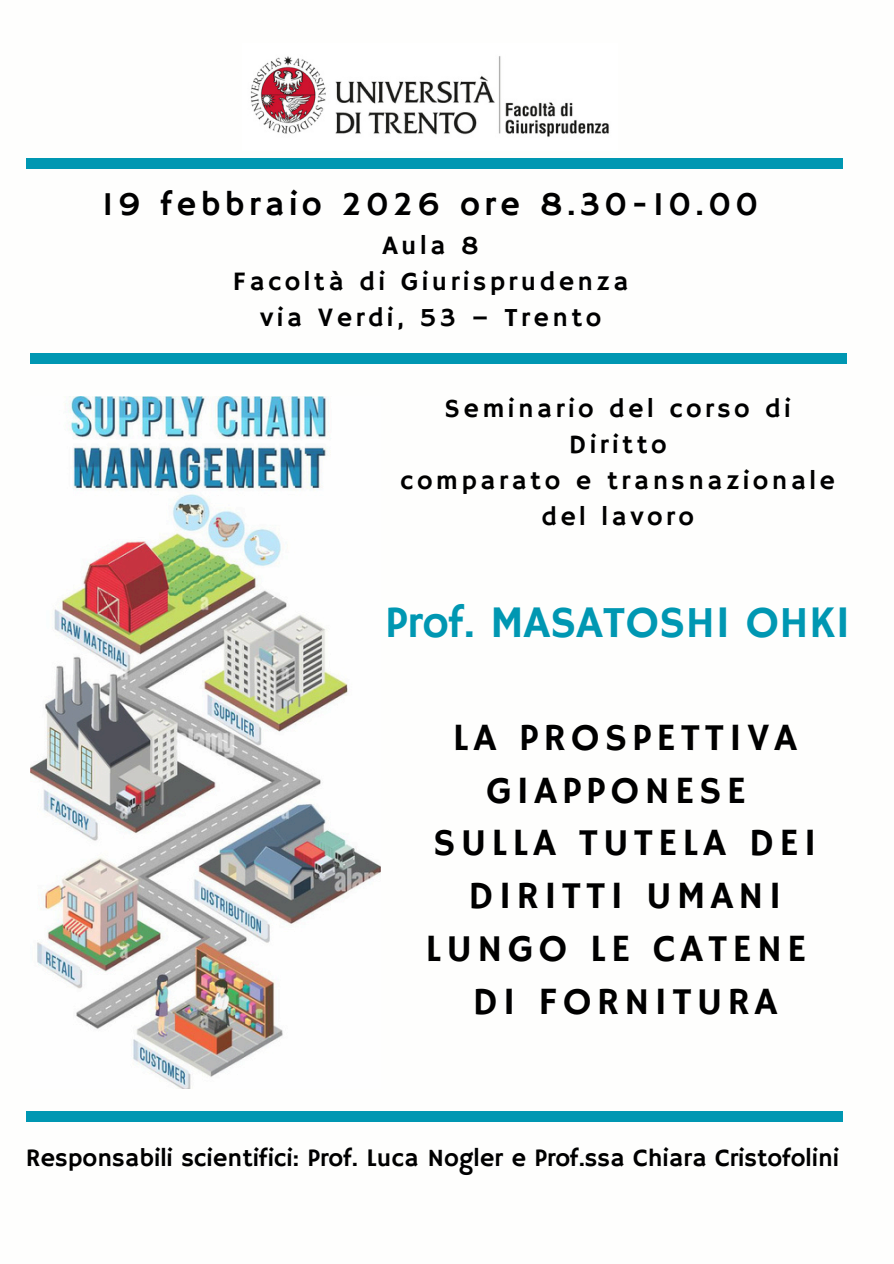
<style>
.page{position:relative;width:894px;height:1264px;background:#fff}
.page>*{position:absolute;margin:0;border:0;box-sizing:border-box;transform-origin:0 0}
.t1{font:45px "Hammersmith One";color:#0097b2}
.t2{font:38.4px/52.9px "Hammersmith One";letter-spacing:.13em;color:#000;text-align:center}
.t3{font:33.9px "Hammersmith One";letter-spacing:.13em;color:#000}
.t4{font:26.4px/36px "Hammersmith One";letter-spacing:.13em;color:#000;text-align:center}
.t5{font:25.2px "Hammersmith One";color:#000}
</style>
<div class="page">
<div style="left:26px;top:1111px;width:816px;height:11px;background:#0097b2"></div>
<div style="left:30px;top:353px;width:816px;height:10px;background:#0097b2"></div>
<img style="left:250px;top:56px;width:359px;height:81px">
<img style="left:30px;top:396px;width:350px;height:692px">
<div style="left:26px;top:158px;width:816px;height:11px;background:#0097b2"></div>
<p class="t3" style="left:102px;top:185px;width:657px">19 febbraio 2026 ore 8.30-10.00</p>
<p class="t4" style="left:233px;top:228px;width:397px">Aula 8<br>Facoltà di Giurisprudenza via Verdi, 53 – Trento</p>
<p class="t4" style="left:400px;top:392px;width:436px">Seminario del corso di<br>Diritto<br>comparato e transnazionale del lavoro</p>
<h1 class="t1" style="left:385px;top:597px;width:466px">Prof. MASATOSHI OHKI</h1>
<h2 class="t2" style="left:425px;top:712px;width:392px">LA PROSPETTIVA<br>GIAPPONESE<br>SULLA TUTELA DEI<br>DIRITTI UMANI<br>LUNGO LE CATENE<br>DI FORNITURA</h2>
<p class="t5" style="left:26px;top:1143px;width:814px">Responsabili scientifici: Prof. Luca Nogler e Prof.ssa Chiara Cristofolini</p>
</div>
